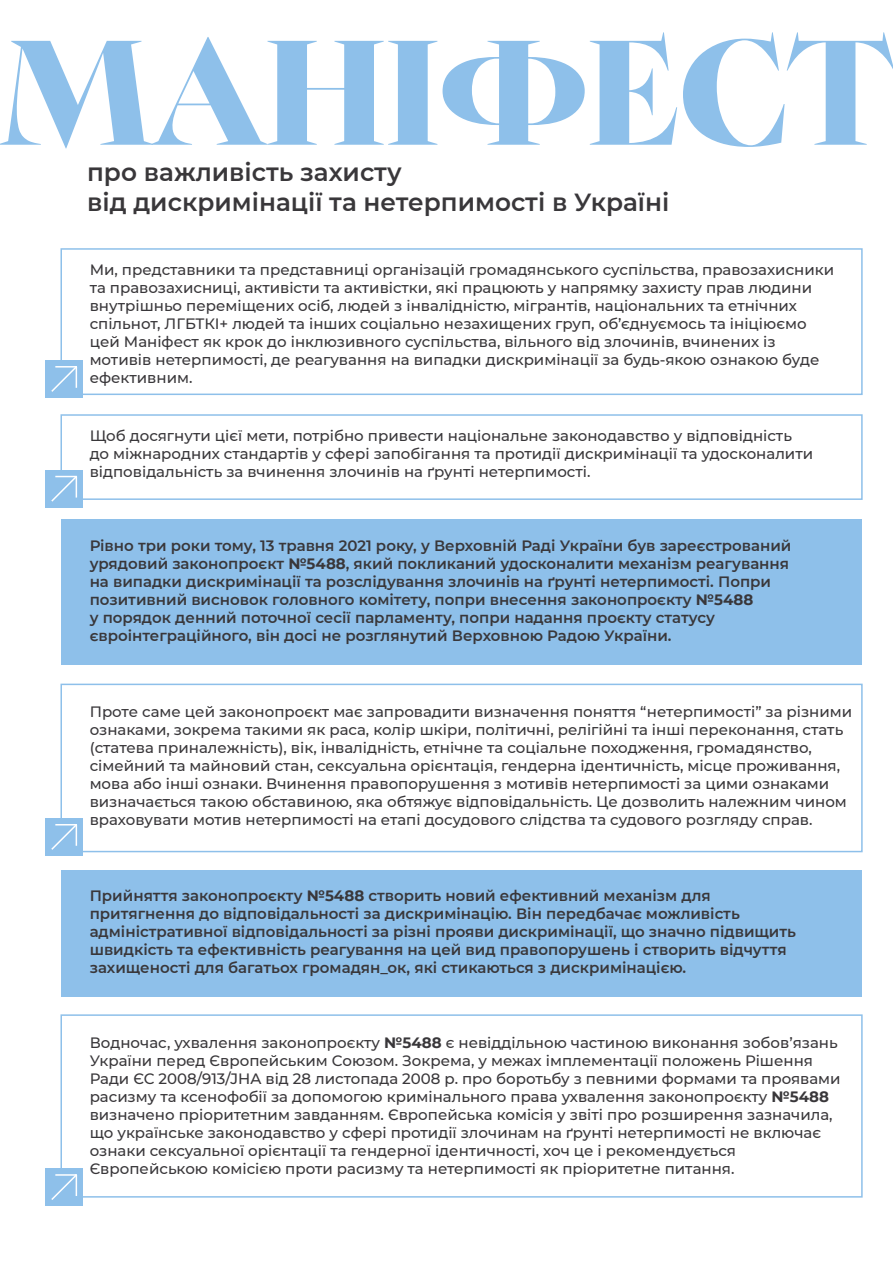
<style>
.page{position:relative;width:893px;height:1263px;background:#fff}
.page>*{position:absolute;margin:0;border:0;box-sizing:border-box;transform-origin:0 0}
.t1{font:145.95px "Nyght Serif Dark";color:#8ec0ea}
.t2{font:600 24.75px/29.7px "Montserrat";color:#39373a}
.t3{font:500 15px/18px "Montserrat";color:#39373a}
.t4{font:600 15px/18px "Montserrat";color:#39373a}
.s1{font-weight:700}
</style>
<div class="page">
<div style="left:61px;top:870px;width:801px;height:127px;background:#8ec0ea"></div>
<div style="left:61px;top:520px;width:801px;height:145px;background:#8ec0ea"></div>
<div style="left:60px;top:248px;width:803px;height:147px;border:2px solid #8ec0ea"></div>
<div style="left:60px;top:414px;width:803px;height:86px;border:2px solid #8ec0ea"></div>
<div style="left:60px;top:684px;width:803px;height:168px;border:2px solid #8ec0ea"></div>
<div style="left:60px;top:1014px;width:803px;height:183px;border:2px solid #8ec0ea"></div>
<div style="left:45px;top:360px;width:38px;height:38px;background:#8ec0ea"></div>
<svg style="left:51px;top:366px;width:27px;height:26px"></svg>
<div style="left:45px;top:470px;width:38px;height:37px;background:#8ec0ea"></div>
<svg style="left:51px;top:475px;width:27px;height:27px"></svg>
<div style="left:45px;top:818px;width:38px;height:38px;background:#8ec0ea"></div>
<svg style="left:51px;top:824px;width:27px;height:26px"></svg>
<div style="left:45px;top:1168px;width:38px;height:38px;background:#8ec0ea"></div>
<svg style="left:51px;top:1174px;width:27px;height:26px"></svg>
<h1 class="t1" style="left:-2px;top:-19px;width:898px">МАНІФЕСТ</h1>
<h2 class="t2" style="left:87px;top:156px;width:584px">про важливість захисту<br>від дискримінації та нетерпимості в Україні</h2>
<p class="t3" style="left:90px;top:260px;width:746px">Ми, представники та представниці організацій громадянського суспільства, правозахисники та правозахисниці, активісти та активістки, які працюють у напрямку захисту прав людини внутрішньо переміщених осіб, людей з інвалідністю, мігрантів, національних та етнічних спільнот, ЛГБТКІ+ людей та інших соціально незахищених груп, об’єднуємось та ініціюємо цей Маніфест як крок до інклюзивного суспільства, вільного від злочинів, вчинених із мотивів нетерпимості, де реагування на випадки дискримінації за будь-якою ознакою буде ефективним.</p>
<p class="t3" style="left:90px;top:426px;width:725px">Щоб досягнути цієї мети, потрібно привести національне законодавство у відповідність до міжнародних стандартів у сфері запобігання та протидії дискримінації та удосконалити відповідальність за вчинення злочинів на ґрунті нетерпимості.</p>
<p class="t4" style="left:90px;top:536px;width:703px">Рівно три роки тому, 13 травня 2021 року, у Верховній Раді України був зареєстрований урядовий законопроєкт <span class="s1">№5488</span>, який покликаний удосконалити механізм реагування на випадки дискримінації та розслідування злочинів на ґрунті нетерпимості. Попри позитивний висновок головного комітету, попри внесення законопроєкту <span class="s1">№5488<br></span>у порядок денний поточної сесії парламенту, попри надання проєкту статусу євроінтеграційного, він досі не розглянутий Верховною Радою України.</p>
<p class="t3" style="left:90px;top:702px;width:764px">Проте саме цей законопроєкт має запровадити визначення поняття “нетерпимості” за різними ознаками, зокрема такими як раса, колір шкіри, політичні, релігійні та інші переконання, стать (статева приналежність), вік, інвалідність, етнічне та соціальне походження, громадянство, сімейний та майновий стан, сексуальна орієнтація, гендерна ідентичність, місце проживання, мова або інші ознаки. Вчинення правопорушення з мотивів нетерпимості за цими ознаками визначається такою обставиною, яка обтяжує відповідальність. Це дозволить належним чином враховувати мотив нетерпимості на етапі досудового слідства та судового розгляду справ.</p>
<p class="t4" style="left:90px;top:886px;width:708px">Прийняття законопроєкту <span class="s1">№5488</span> створить новий ефективний механізм для притягнення до відповідальності за дискримінацію. Він передбачає можливість адміністративної відповідальності за різні прояви дискримінації, що значно підвищить швидкість та ефективність реагування на цей вид правопорушень і створить відчуття захищеності для багатьох громадян_ок, які стикаються з дискримінацією.</p>
<p class="t3" style="left:90px;top:1033px;width:752px">Водночас, ухвалення законопроєкту <span class="s1">№5488</span> є невіддільною частиною виконання зобов’язань України перед Європейським Союзом. Зокрема, у межах імплементації положень Рішення Ради ЄС 2008/913/JHA від 28 листопада 2008 р. про боротьбу з певними формами та проявами расизму та ксенофобії за допомогою кримінального права ухвалення законопроєкту <span class="s1">№5488 </span>визначено пріоритетним завданням. Європейська комісія у звіті про розширення зазначила, що українське законодавство у сфері протидії злочинам на ґрунті нетерпимості не включає ознаки сексуальної орієнтації та гендерної ідентичності, хоч це і рекомендується Європейською комісією проти расизму та нетерпимості як пріоритетне питання.</p>
</div>
